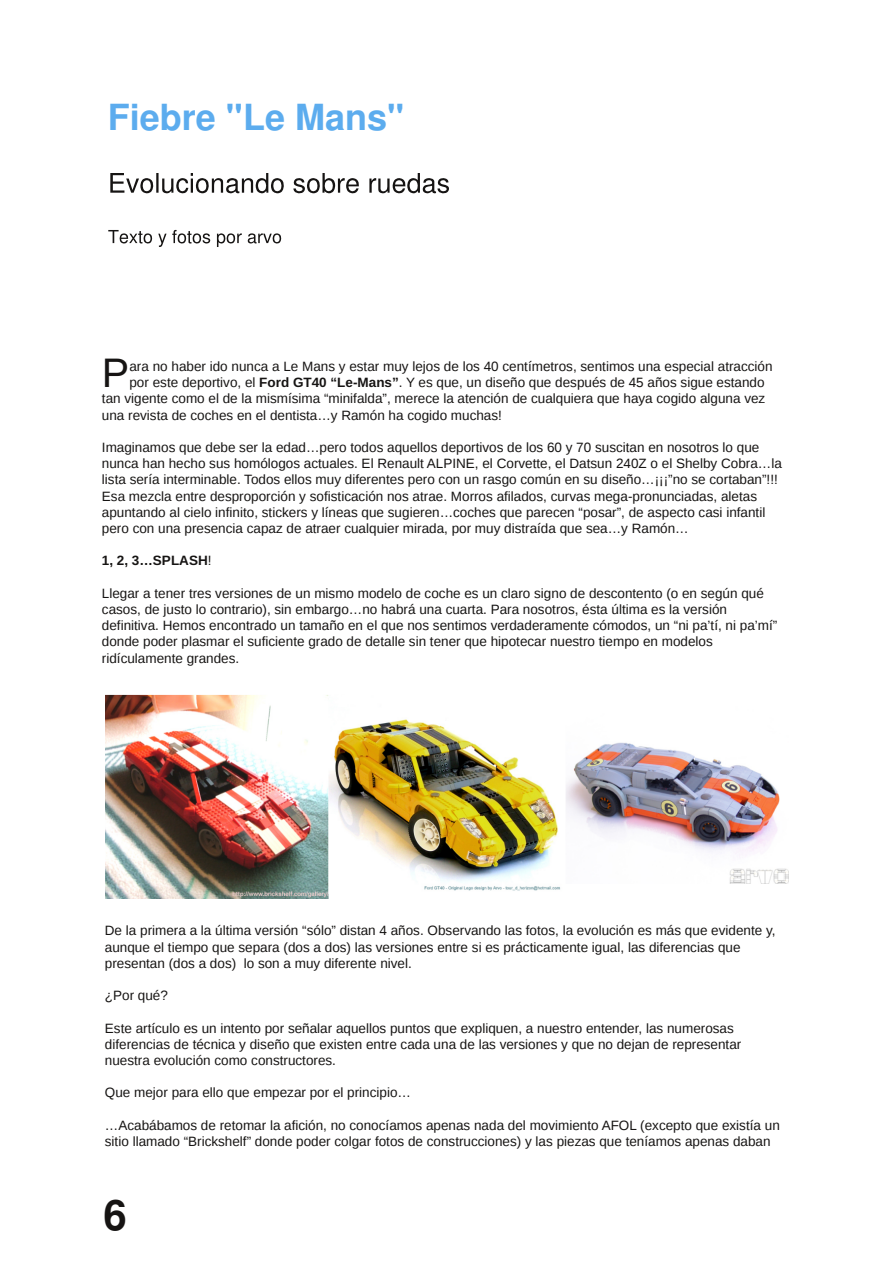
<style>
.page{position:relative;width:893px;height:1263px;background:#fff}
.page>*{position:absolute;margin:0;border:0;box-sizing:border-box;transform-origin:0 0}
.t1{font:700 42px "Free Sans";color:#161413}
.t2{font:41.25px "Liberation Sans";color:#161413}
.t3{font:700 36px "Free Sans";color:#5cacee}
.t4{font:13.5px/16.2px "Liberation Sans";color:#161413}
.t5{font:700 13.5px "Liberation Sans";color:#161413}
.s1{font-weight:700}
.s2{font-weight:400}
</style>
<div class="page">
<svg style="left:110px;top:173px;width:43px;height:20px"></svg>
<hr style="left:156px;top:173px;width:3px;height:20px;background:#161413">
<svg style="left:162px;top:173px;width:122px;height:20px"></svg>
<svg style="left:293px;top:173px;width:66px;height:20px"></svg>
<svg style="left:369px;top:173px;width:80px;height:20px"></svg>
<svg style="left:108px;top:230px;width:44px;height:13px"></svg>
<svg style="left:158px;top:230px;width:52px;height:17px"></svg>
<svg style="left:217px;top:233px;width:25px;height:14px"></svg>
<svg style="left:248px;top:233px;width:33px;height:10px"></svg>
<img style="left:105px;top:695px;width:223px;height:204px">
<img style="left:328px;top:719px;width:233px;height:175px">
<img style="left:566px;top:742px;width:223px;height:142px">
<h3 class="t3" style="left:108px;top:101px;width:298px">Fiebre "Le Mans"</h3>
<h2 class="t2" style="left:102px;top:350px;width:29px">P</h2>
<p class="t4" style="left:129px;top:358px;width:645px">ara no haber ido nunca a Le Mans y estar muy lejos de los 40 centímetros, sentimos una especial atracción</p>
<p class="t4" style="left:129px;top:374px;width:637px">por este deportivo, el <span class="s1">Ford GT40 “Le-Mans”</span>. Y es que, un diseño que después de 45 años sigue estando</p>
<p class="t4" style="left:102px;top:391px;width:665px">tan vigente como el de la mismísima “minifalda”, merece la atención de cualquiera que haya cogido alguna vez</p>
<p class="t4" style="left:102px;top:407px;width:401px">una revista de coches en el dentista…y Ramón ha cogido muchas!</p>
<p class="t4" style="left:102px;top:439px;width:681px">Imaginamos que debe ser la edad…pero todos aquellos deportivos de los 60 y 70 suscitan en nosotros lo que nunca han hecho sus homólogos actuales. El Renault ALPINE, el Corvette, el Datsun 240Z o el Shelby Cobra…la lista sería interminable. Todos ellos muy diferentes pero con un rasgo común en su diseño…¡¡¡”no se cortaban”!!!<br>Esa mezcla entre desproporción y sofisticación nos atrae. Morros afilados, curvas mega-pronunciadas, aletas apuntando al cielo infinito, stickers y líneas que sugieren…coches que parecen “posar”, de aspecto casi infantil pero con una presencia capaz de atraer cualquier mirada, por muy distraída que sea…y Ramón…</p>
<p class="t5" style="left:102px;top:553px;width:111px">1, 2, 3…SPLASH<span class="s2">!</span></p>
<p class="t4" style="left:102px;top:585px;width:677px">Llegar a tener tres versiones de un mismo modelo de coche es un claro signo de descontento (o en según qué casos, de justo lo contrario), sin embargo…no habrá una cuarta. Para nosotros, ésta última es la versión definitiva. Hemos encontrado un tamaño en el que nos sentimos verdaderamente cómodos, un “ni pa’tí, ni pa’mí” donde poder plasmar el suficiente grado de detalle sin tener que hipotecar nuestro tiempo en modelos ridículamente grandes.</p>
<p class="t4" style="left:105px;top:922px;width:672px">De la primera a la última versión “sólo” distan 4 años. Observando las fotos, la evolución es más que evidente y, aunque el tiempo que separa (dos a dos) las versiones entre si es prácticamente igual, las diferencias que presentan (dos a dos) lo son a muy diferente nivel.</p>
<p class="t4" style="left:105px;top:987px;width:65px">¿Por qué?</p>
<p class="t4" style="left:105px;top:1020px;width:638px">Este artículo es un intento por señalar aquellos puntos que expliquen, a nuestro entender, las numerosas diferencias de técnica y diseño que existen entre cada una de las versiones y que no dejan de representar nuestra evolución como constructores.</p>
<p class="t4" style="left:105px;top:1084px;width:308px">Que mejor para ello que empezar por el principio…</p>
<p class="t4" style="left:105px;top:1117px;width:676px">…Acabábamos de retomar la afición, no conocíamos apenas nada del movimiento AFOL (excepto que existía un sitio llamado “Brickshelf” donde poder colgar fotos de construcciones) y las piezas que teníamos apenas daban</p>
<h1 class="t1" style="left:103px;top:1197px;width:25px">6</h1>
</div>
